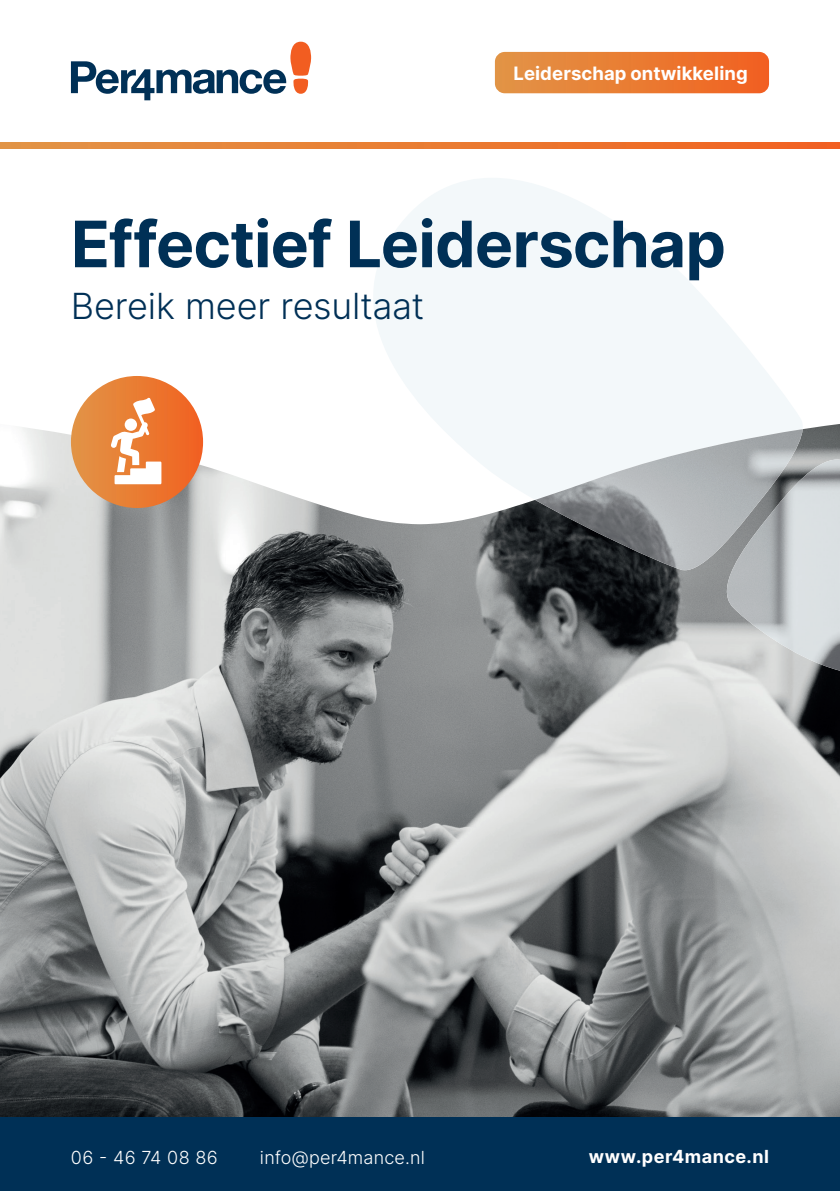
<style>
.page{position:relative;width:840px;height:1191px;background:#fff}
.page>*{position:absolute;margin:0;border:0;box-sizing:border-box;transform-origin:0 0}
.t1{font:700 64px "Inter";letter-spacing:-.015em;color:#003056}
.t2{font:300 36px "Inter";letter-spacing:-.005em;color:#003056}
.t3{font:700 18.4px "Inter";letter-spacing:.005em;color:#fff}
.t4{font:300 18px "Inter";letter-spacing:.01em;color:#fff}
.t5{font:700 18px "Inter";letter-spacing:.03em;color:#fff}
</style>
<div class="page">
<img style="left:0;top:424px;width:839px;height:693px">
<svg style="left:324px;top:178px;width:478px;height:322px;fill:#f3f8fa"></svg>
<img style="left:535px;top:429px;width:304px;height:241px">
<div style="left:71px;top:376px;width:132px;height:132px;background:linear-gradient(to right,#e29648,#f16322);border-radius:66px"></div>
<svg style="left:110px;top:398px;width:51px;height:86px"></svg>
<div style="left:0;top:1117px;width:839px;height:74px;background:#003056"></div>
<svg style="left:71px;top:42px;width:240px;height:58px"></svg>
<svg style="left:0;top:143px;width:839px;height:6px;background:#e97b33"></svg>
<svg style="left:494px;top:52px;width:274px;height:41px;background:#e97c35"></svg>
<p class="t3" style="left:513px;top:60px;width:236px">Leiderschap ontwikkeling</p>
<h1 class="t1" style="left:71px;top:197px;width:656px">Effectief Leiderschap</h1>
<h2 class="t2" style="left:71px;top:280px;width:355px">Bereik meer resultaat</h2>
<p class="t4" style="left:71px;top:1144px;width:148px">06 - 46 74 08 86</p>
<p class="t4" style="left:260px;top:1144px;width:166px">info@per4mance.nl</p>
<p class="t5" style="left:588px;top:1143px;width:182px">www.per4mance.nl</p>
</div>
